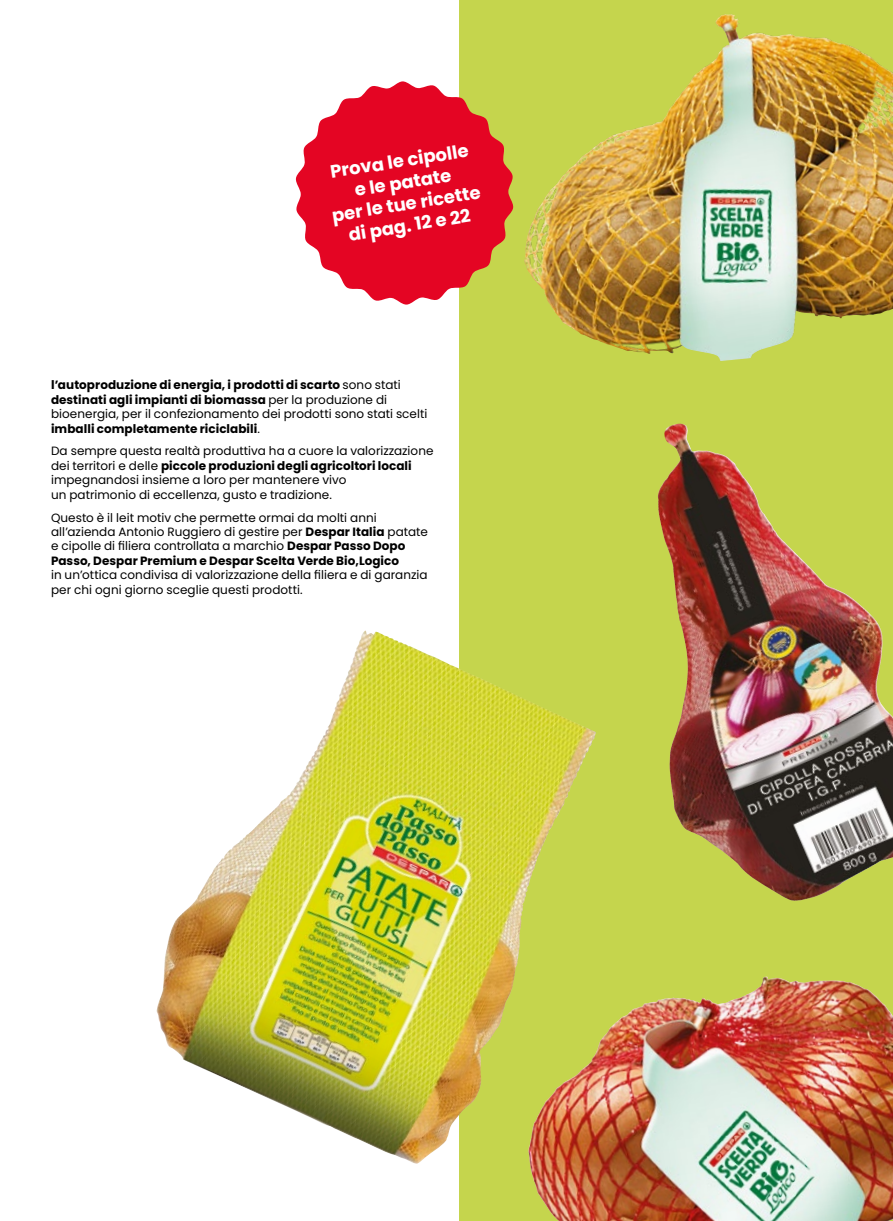
<style>
.page{position:relative;width:893px;height:1221px;background:#fff}
.page>*{position:absolute;margin:0;border:0;box-sizing:border-box;transform-origin:0 0}
.t1{font:700 18px/21.6px "Poppins";color:#fff;text-align:center}
.t2{font:12px/14.4px "Poppins";letter-spacing:.005em;color:#000}
.t3{font:700 12px/14.4px "Poppins";letter-spacing:.005em;color:#000}
.s1{font-weight:400}
.s2{font-weight:700}
</style>
<div class="page">
<img style="left:459px;top:0;width:434px;height:1220px">
<svg style="left:295px;top:81px;width:219px;height:223px;background:#e44048"></svg>
<img style="left:524px;top:14px;width:205px;height:247px">
<img style="left:156px;top:630px;width:324px;height:534px">
<img style="left:657px;top:426px;width:236px;height:477px">
<img style="left:531px;top:976px;width:234px;height:160px">
<h1 class="t1" style="left:324px;top:162px;width:152px;rotate:-9deg">Prova le cipolle e le patate<br>per le tue ricette di pag. 12 e 22</h1>
<p class="t3" style="left:51px;top:378px;width:378px">l’autoproduzione di energia, i prodotti di scarto <span class="s1">sono stati </span>destinati agli impianti di biomassa <span class="s1">per la produzione di bioenergia, per il confezionamento dei prodotti sono stati scelti </span>imballi completamente riciclabili<span class="s1">.</span></p>
<p class="t2" style="left:51px;top:444px;width:384px">Da sempre questa realtà produttiva ha a cuore la valorizzazione dei territori e delle <span class="s2">piccole produzioni degli agricoltori locali </span>impegnandosi insieme a loro per mantenere vivo<br>un patrimonio di eccellenza, gusto e tradizione.</p>
<p class="t2" style="left:51px;top:510px;width:378px">Questo è il leit motiv che permette ormai da molti anni all’azienda Antonio Ruggiero di gestire per <span class="s2">Despar Italia</span> patate e cipolle di filiera controllata a marchio <span class="s2">Despar Passo Dopo Passo, Despar Premium e Despar Scelta Verde Bio,Logico</span></p>
<p class="t2" style="left:51px;top:568px;width:378px">in un’ottica condivisa di valorizzazione della filiera e di garanzia per chi ogni giorno sceglie questi prodotti.</p>
</div>
